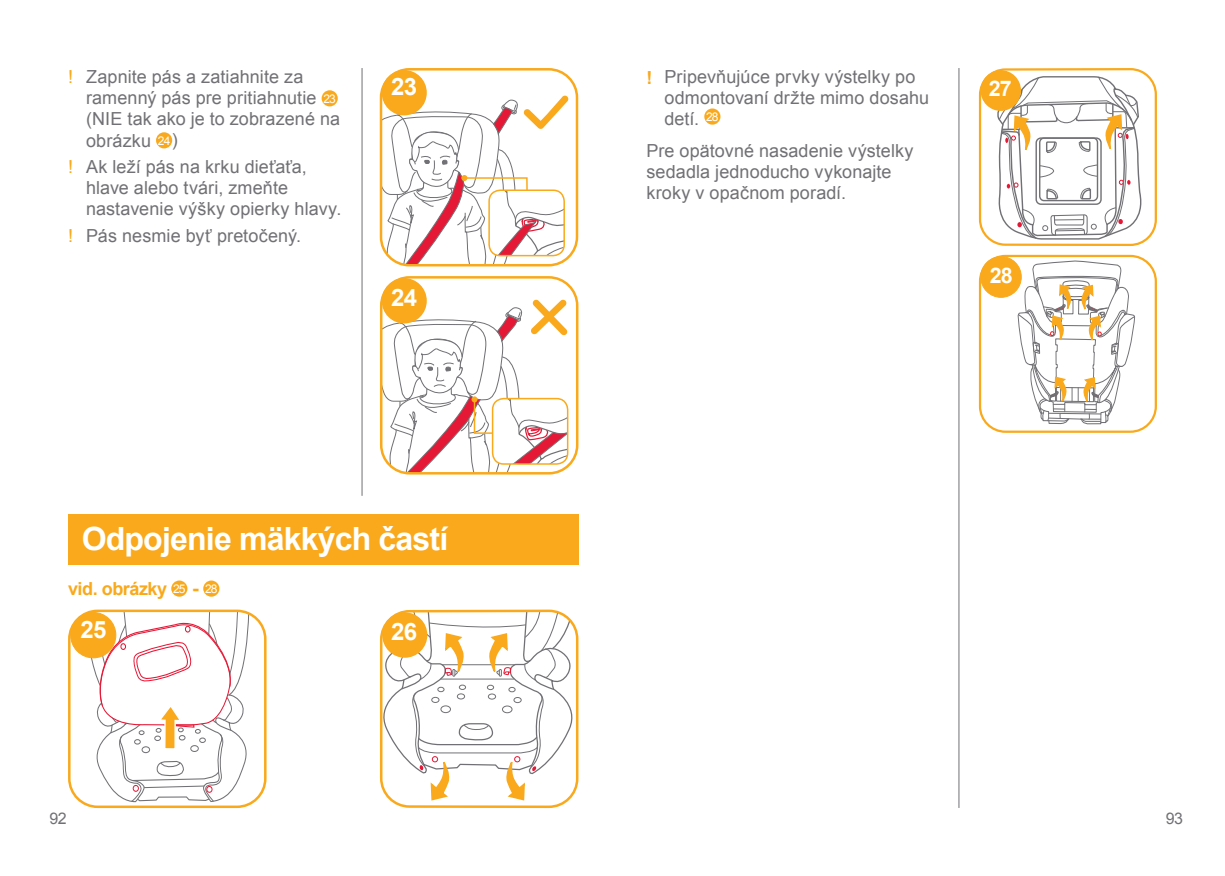
<style>
.page{position:relative;width:1225px;height:876px;background:#fff}
.page>*{position:absolute;margin:0;border:0;box-sizing:border-box;transform-origin:0 0}
.t1{font:700 32px "Arial";letter-spacing:-.025em;color:#fff}
.t2{font:700 24px "Arial";letter-spacing:-.035em;color:#fff}
.t3{font:700 21.6px "Arial";color:#fff}
.t4{font:18px/21px "Arial";letter-spacing:.005em;color:#717074}
.t5{font:700 18px "Arial";letter-spacing:-.025em;color:#f9a91b}
.t6{font:16px "Arial";color:#717074}
.s1{color:#f9a91b}
.s2{font-size:12px;color:#fff}
.s3{font-weight:400;font-size:12px;color:#fff}
.s4{font-size:20px}
.s5{font-weight:700;color:#f9a91b}
</style>
<div class="page">
<div style="left:704px;top:108px;width:16px;height:17px;background:#f9a91b;border-radius:50%"></div>
<div style="left:979px;top:68px;width:178px;height:178px;border:2px solid #f9a91b;border-radius:26px"></div>
<svg style="left:995px;top:74px;width:150px;height:169px"></svg>
<div style="left:979px;top:255px;width:178px;height:178px;border:2px solid #f9a91b;border-radius:25px"></div>
<svg style="left:1017px;top:260px;width:117px;height:164px"></svg>
<div style="left:980px;top:70px;width:41px;height:41px;background:#f9a91b;border-radius:50%"></div>
<div style="left:980px;top:257px;width:41px;height:40px;background:#f9a91b;border-radius:50%"></div>
<div style="left:980px;top:256px;width:41px;height:42px;border:1px solid #f9a91b;border-radius:50%"></div>
<hr style="left:958px;top:68px;width:1px;height:740px;background:#717074">
<div style="left:322px;top:90px;width:16px;height:16px;background:#f9a91b;border-radius:50%"></div>
<div style="left:156px;top:132px;width:16px;height:16px;background:#f9a91b;border-radius:50%"></div>
<div style="left:380px;top:68px;width:198px;height:198px;border:2px solid #f9a91b;border-radius:28px"></div>
<svg style="left:381px;top:95px;width:187px;height:170px"></svg>
<div style="left:380px;top:276px;width:198px;height:198px;border:2px solid #f9a91b;border-radius:28px"></div>
<svg style="left:381px;top:299px;width:186px;height:175px"></svg>
<div style="left:382px;top:70px;width:45px;height:45px;background:#f9a91b;border-radius:50%"></div>
<div style="left:382px;top:278px;width:45px;height:45px;background:#f9a91b;border-radius:50%"></div>
<div style="left:68px;top:610px;width:198px;height:198px;border:2px solid #f9a91b;border-radius:28px"></div>
<svg style="left:81px;top:611px;width:173px;height:192px"></svg>
<div style="left:71px;top:612px;width:45px;height:46px;background:#f9a91b;border-radius:50%"></div>
<div style="left:70px;top:612px;width:46px;height:46px;border:1px solid #f9a91b;border-radius:50%"></div>
<div style="left:380px;top:609px;width:198px;height:199px;border:2px solid #f9a91b;border-radius:28px"></div>
<svg style="left:381px;top:611px;width:196px;height:190px"></svg>
<div style="left:382px;top:612px;width:45px;height:46px;background:#f9a91b;border-radius:50%"></div>
<hr style="left:361px;top:68px;width:1px;height:428px;background:#717074">
<div style="left:68px;top:514px;width:510px;height:51px;background:#f9a91b"></div>
<div style="left:171px;top:580px;width:16px;height:17px;background:#f9a91b;border-radius:50%"></div>
<div style="left:203px;top:580px;width:16px;height:17px;background:#f9a91b;border-radius:50%"></div>
<p class="t4" style="left:86px;top:67px;width:255px;text-indent:-18px"><span class="s1">!</span> Zapnite pás a zatiahnite za ramenný pás pre pritiahnutie <span class="s2">23 </span>(NIE tak ako je to zobrazené na obrázku <span class="s2">24</span>)</p>
<p class="t4" style="left:86px;top:157px;width:257px;text-indent:-18px"><span class="s1">!</span> Ak leží pás na krku dieťaťa, hlave alebo tvári, zmeňte nastavenie výšky opierky hlavy.</p>
<p class="t4" style="left:68px;top:225px;width:235px"><span class="s1">!</span> Pás nesmie byť pretočený.</p>
<h2 class="t2" style="left:391px;top:71px;width:27px">23</h2>
<h2 class="t2" style="left:391px;top:281px;width:27px">24</h2>
<h1 class="t1" style="left:82px;top:517px;width:368px">Odpojenie mäkkých častí</h1>
<p class="t5" style="left:68px;top:577px;width:151px">vid. obrázky <span class="s3">25</span> <span class="s4">-</span> <span class="s3">28</span></p>
<h2 class="t2" style="left:80px;top:614px;width:27px">25</h2>
<h2 class="t2" style="left:391px;top:616px;width:27px">26</h2>
<p class="t4" style="left:664px;top:66px;width:266px;text-indent:-18px"><span class="s5">!</span> Pripevňujúce prvky výstelky po odmontovaní držte mimo dosahu detí. <sup>28</sup></p>
<p class="t4" style="left:646px;top:140px;width:268px">Pre opätovné nasadenie výstelky sedadla jednoducho vykonajte kroky v opačnom poradí.</p>
<p class="t3" style="left:988px;top:74px;width:25px">27</p>
<p class="t3" style="left:989px;top:261px;width:25px">28</p>
<p class="t6" style="left:49px;top:807px;width:19px">92</p>
<p class="t6" style="left:1165px;top:807px;width:19px">93</p>
</div>
